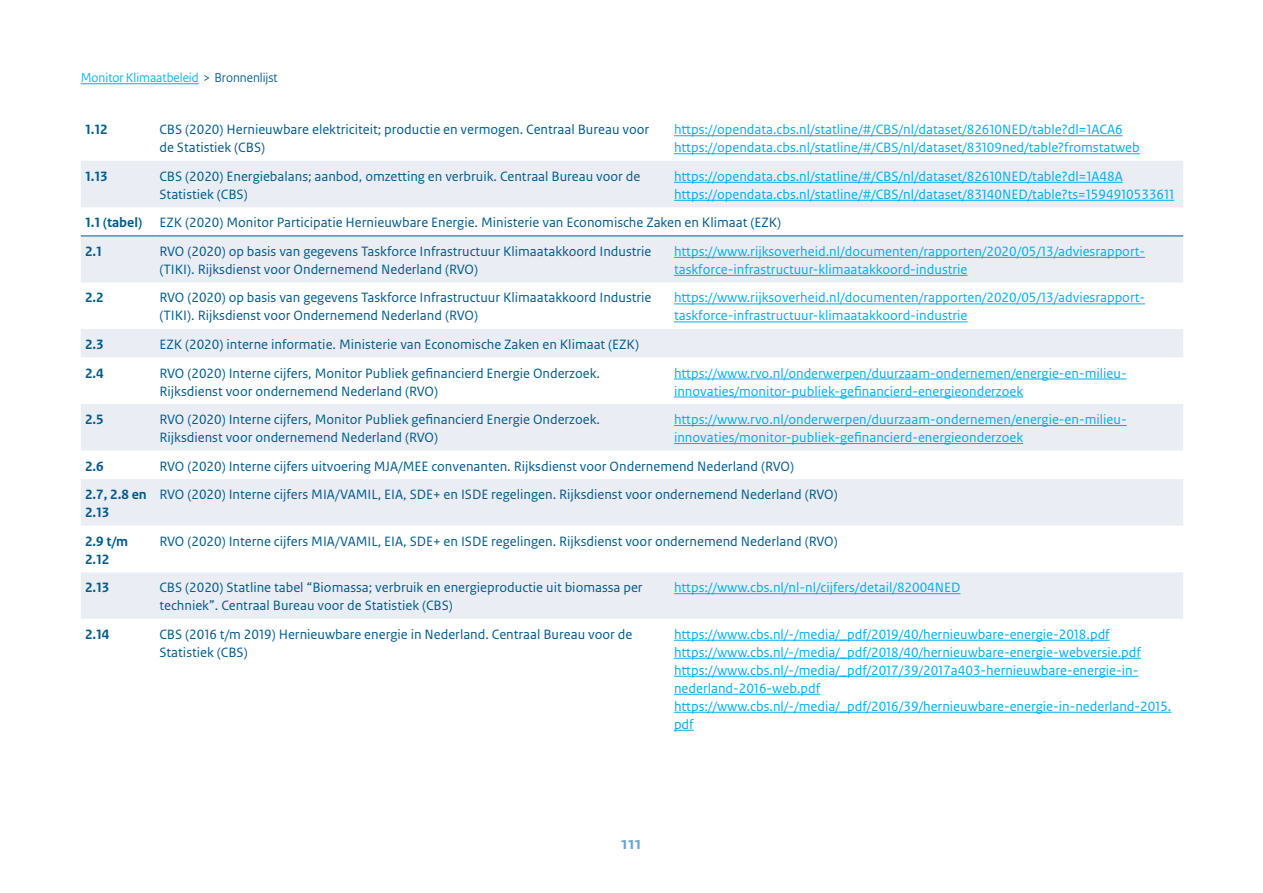
<style>
.page{position:relative;width:1263px;height:893px;background:#fff}
.page>*{position:absolute;margin:0;border:0;box-sizing:border-box;transform-origin:0 0}
.t1{font:700 18px "Rijksoverheid Sans Text";color:#70a3ce}
.t2{font:14.25px/18px "Rijksoverheid Sans Text";color:#005b8e}
.t3{font:14.25px/18px "Rijksoverheid Sans Text";color:#00aeef}
.t4{font:700 14.25px/18px "Rijksoverheid Sans Text";color:#005b8e}
.t5{font:13.5px "Rijksoverheid Sans Heading";color:#00aeef}
.s1{color:#005b8e}
.s2{font-weight:700}
</style>
<div class="page">
<svg style="left:81px;top:161px;width:1102px;height:458px;fill:#eaedf4"></svg>
<svg style="left:81px;top:357px;width:1102px;height:215px"></svg>
<hr style="left:81px;top:236px;width:74px;height:1px;background:#005b8e">
<hr style="left:155px;top:236px;width:515px;height:1px;background:#005b8e">
<hr style="left:670px;top:236px;width:513px;height:1px;background:#005b8e">
<hr style="left:674px;top:135px;width:449px;height:1px;background:#00aeef">
<hr style="left:674px;top:153px;width:466px;height:1px;background:#00aeef">
<hr style="left:674px;top:182px;width:449px;height:1px;background:#00aeef">
<hr style="left:674px;top:200px;width:500px;height:1px;background:#00aeef">
<hr style="left:674px;top:257px;width:471px;height:1px;background:#00aeef">
<hr style="left:674px;top:275px;width:293px;height:1px;background:#00aeef">
<hr style="left:674px;top:304px;width:471px;height:1px;background:#00aeef">
<hr style="left:674px;top:322px;width:293px;height:1px;background:#00aeef">
<hr style="left:674px;top:379px;width:452px;height:1px;background:#00aeef">
<hr style="left:674px;top:397px;width:349px;height:1px;background:#00aeef">
<hr style="left:674px;top:425px;width:452px;height:1px;background:#00aeef">
<hr style="left:674px;top:443px;width:349px;height:1px;background:#00aeef">
<hr style="left:674px;top:593px;width:286px;height:1px;background:#00aeef">
<hr style="left:674px;top:640px;width:436px;height:1px;background:#00aeef">
<hr style="left:674px;top:658px;width:467px;height:1px;background:#00aeef">
<hr style="left:674px;top:676px;width:464px;height:1px;background:#00aeef">
<hr style="left:674px;top:694px;width:146px;height:1px;background:#00aeef">
<hr style="left:674px;top:712px;width:497px;height:1px;background:#00aeef">
<svg style="left:674px;top:730px;width:20px;height:1px"></svg>
<hr style="left:81px;top:83px;width:118px;height:1px;background:#00aeef">
<p class="t5" style="left:81px;top:70px;width:198px">Monitor Klimaatbeleid <span class="s1">&gt; Bronnenlijst</span></p>
<p class="t4" style="left:85px;top:121px;width:24px">1.12</p>
<p class="t2" style="left:159px;top:121px;width:491px">CBS (2020) Hernieuwbare elektriciteit; productie en vermogen. Centraal Bureau voor de Statistiek (CBS)</p>
<p class="t3" style="left:674px;top:121px;width:467px">https://opendata.cbs.nl/statline/#/CBS/nl/dataset/82610NED/table?dl=1ACA6 https://opendata.cbs.nl/statline/#/CBS/nl/dataset/83109ned/table?fromstatweb</p>
<p class="t4" style="left:85px;top:167px;width:24px">1.13</p>
<p class="t2" style="left:159px;top:167px;width:482px">CBS (2020) Energiebalans; aanbod, omzetting en verbruik. Centraal Bureau voor de<br>Statistiek (CBS)</p>
<p class="t3" style="left:674px;top:167px;width:502px">https://opendata.cbs.nl/statline/#/CBS/nl/dataset/82610NED/table?dl=1A48A https://opendata.cbs.nl/statline/#/CBS/nl/dataset/83140NED/table?ts=1594910533611</p>
<p class="t2" style="left:85px;top:209px;width:698px;line-height:28.5px"><span class="s2">1.1 (tabel)</span> EZK (2020) Monitor Participatie Hernieuwbare Energie. Ministerie van Economische Zaken en Klimaat (EZK)<br><span class="s2">2.1</span></p>
<p class="t2" style="left:159px;top:243px;width:494px">RVO (2020) op basis van gegevens Taskforce Infrastructuur Klimaatakkoord Industrie (TIKI). Rijksdienst voor Ondernemend Nederland (RVO)</p>
<p class="t3" style="left:674px;top:242px;width:473px">https://www.rijksoverheid.nl/documenten/rapporten/2020/05/13/adviesrapport&shy;taskforce-infrastructuur-klimaatakkoord-industrie</p>
<p class="t4" style="left:85px;top:289px;width:20px">2.2</p>
<p class="t2" style="left:159px;top:289px;width:494px">RVO (2020) op basis van gegevens Taskforce Infrastructuur Klimaatakkoord Industrie (TIKI). Rijksdienst voor Ondernemend Nederland (RVO)</p>
<p class="t3" style="left:674px;top:289px;width:473px">https://www.rijksoverheid.nl/documenten/rapporten/2020/05/13/adviesrapport&shy;taskforce-infrastructuur-klimaatakkoord-industrie</p>
<p class="t4" style="left:85px;top:336px;width:20px">2.3</p>
<p class="t2" style="left:159px;top:336px;width:481px">EZK (2020) interne informatie. Ministerie van Economische Zaken en Klimaat (EZK)</p>
<p class="t4" style="left:85px;top:364px;width:20px">2.4</p>
<p class="t2" style="left:159px;top:364px;width:442px">RVO (2020) Interne cijfers, Monitor Publiek gefinancierd Energie Onderzoek.<br>Rijksdienst voor ondernemend Nederland (RVO)</p>
<p class="t3" style="left:674px;top:364px;width:454px">https://www.rvo.nl/onderwerpen/duurzaam-ondernemen/energie-en-milieu&shy;innovaties/monitor-publiek-gefinancierd-energieonderzoek</p>
<p class="t4" style="left:85px;top:411px;width:20px">2.5</p>
<p class="t2" style="left:159px;top:411px;width:442px">RVO (2020) Interne cijfers, Monitor Publiek gefinancierd Energie Onderzoek.<br>Rijksdienst voor ondernemend Nederland (RVO)</p>
<p class="t3" style="left:674px;top:411px;width:454px">https://www.rvo.nl/onderwerpen/duurzaam-ondernemen/energie-en-milieu&shy;innovaties/monitor-publiek-gefinancierd-energieonderzoek</p>
<p class="t4" style="left:85px;top:457px;width:20px">2.6</p>
<p class="t2" style="left:159px;top:457px;width:636px">RVO (2020) Interne cijfers uitvoering MJA/MEE convenanten. Rijksdienst voor Ondernemend Nederland (RVO)</p>
<p class="t4" style="left:85px;top:486px;width:63px">2.7, 2.8 en<br>2.13</p>
<p class="t2" style="left:159px;top:486px;width:680px">RVO (2020) Interne cijfers MIA/VAMIL, EIA, SDE+ en ISDE regelingen. Rijksdienst voor ondernemend Nederland (RVO)</p>
<p class="t4" style="left:85px;top:532px;width:45px">2.9 t/m<br>2.12</p>
<p class="t2" style="left:159px;top:532px;width:680px">RVO (2020) Interne cijfers MIA/VAMIL, EIA, SDE+ en ISDE regelingen. Rijksdienst voor ondernemend Nederland (RVO)</p>
<p class="t4" style="left:85px;top:579px;width:26px">2.13</p>
<p class="t2" style="left:159px;top:579px;width:485px">CBS (2020) Statline tabel “Biomassa; verbruik en energieproductie uit biomassa per techniek”. Centraal Bureau voor de Statistiek (CBS)</p>
<p class="t3" style="left:674px;top:579px;width:288px">https://www.cbs.nl/nl-nl/cijfers/detail/82004NED</p>
<p class="t4" style="left:85px;top:625px;width:26px">2.14</p>
<p class="t2" style="left:159px;top:625px;width:474px">CBS (2016 t/m 2019) Hernieuwbare energie in Nederland. Centraal Bureau voor de<br>Statistiek (CBS)</p>
<p class="t3" style="left:674px;top:625px;width:499px">https://www.cbs.nl/-/media/_pdf/2019/40/hernieuwbare-energie-2018.pdf https://www.cbs.nl/-/media/_pdf/2018/40/hernieuwbare-energie-webversie.pdf https://www.cbs.nl/-/media/_pdf/2017/39/2017a403-hernieuwbare-energie-in&shy;nederland-2016-web.pdf https://www.cbs.nl/-/media/_pdf/2016/39/hernieuwbare-energie-in-nederland-2015. pdf</p>
<p class="t1" style="left:621px;top:833px;width:22px">111</p>
</div>
